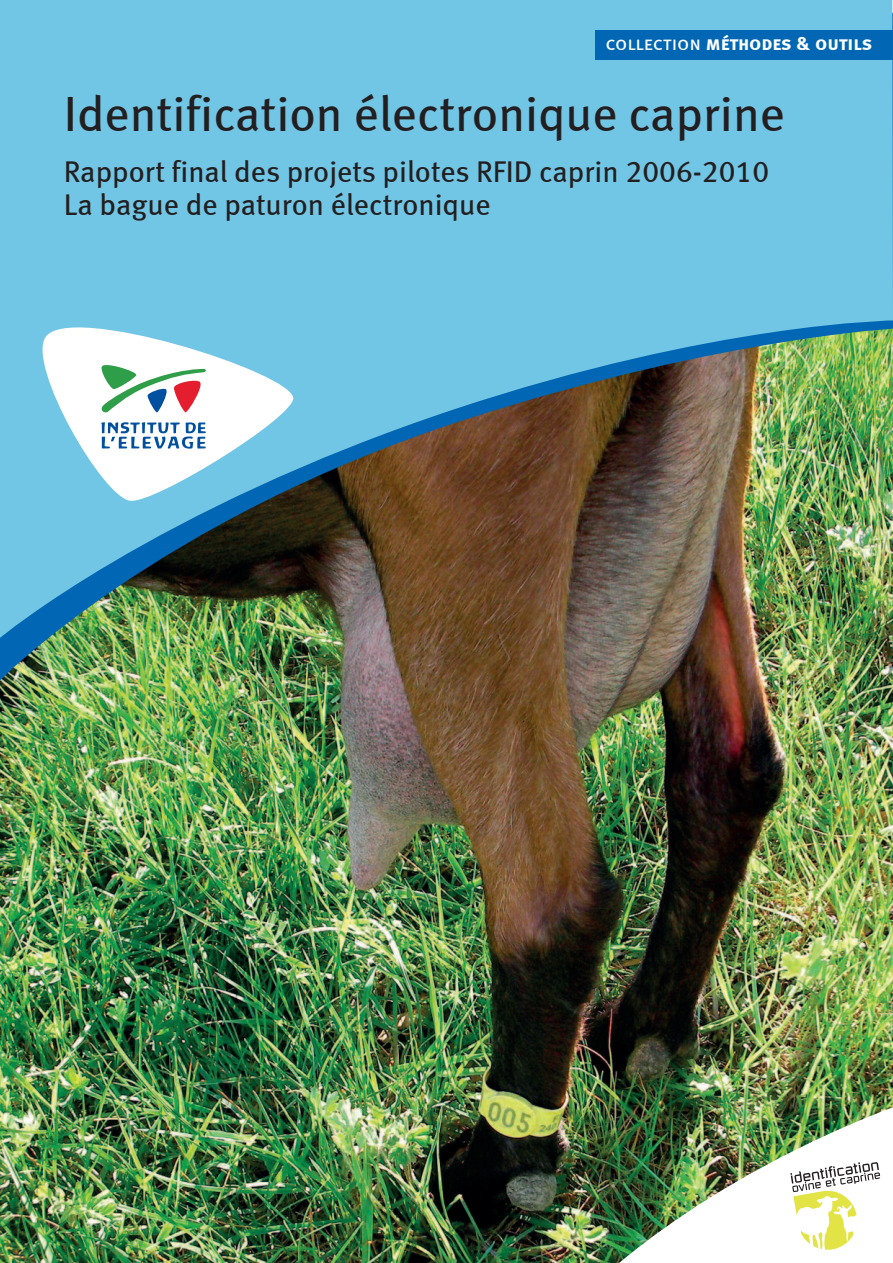
<style>
.page{position:relative;width:893px;height:1263px;background:#fff}
.page>*{position:absolute;margin:0;border:0;box-sizing:border-box;transform-origin:0 0}
.t1{font:49.5px "Meta Book LF";color:#231f20}
.t2{font:30px/33px "Meta Book LF";color:#231f20}
.t3{font:19.5px "Meta Bold LF Caps";letter-spacing:-.005em;color:#fff}
.s1{font-family:"Meta Book LF Caps"}
</style>
<div class="page">
<img style="left:0;top:680px;width:893px;height:583px">
<img style="left:0;top:638px;width:893px;height:42px">
<img style="left:4px;top:0;width:889px;height:638px">
<svg style="left:43px;top:327px;width:250px;height:174px"></svg>
<hr style="left:0;top:0;width:4px;height:638px;background:#72c6e5">
<div style="left:595px;top:30px;width:298px;height:30px;background:#0166b3"></div>
<img style="left:595px;top:1016px;width:298px;height:247px">
<svg style="left:785px;top:1157px;width:102px;height:102px"></svg>
<p class="t3" style="left:606px;top:32px;width:268px"><span class="s1">collection</span> méthodes &amp; outils</p>
<h1 class="t1" style="left:64px;top:85px;width:723px">Identification électronique caprine</h1>
<p class="t2" style="left:64px;top:155px;width:707px">Rapport final des projets pilotes RFID caprin 2006-2010<br>La bague de paturon électronique</p>
</div>
